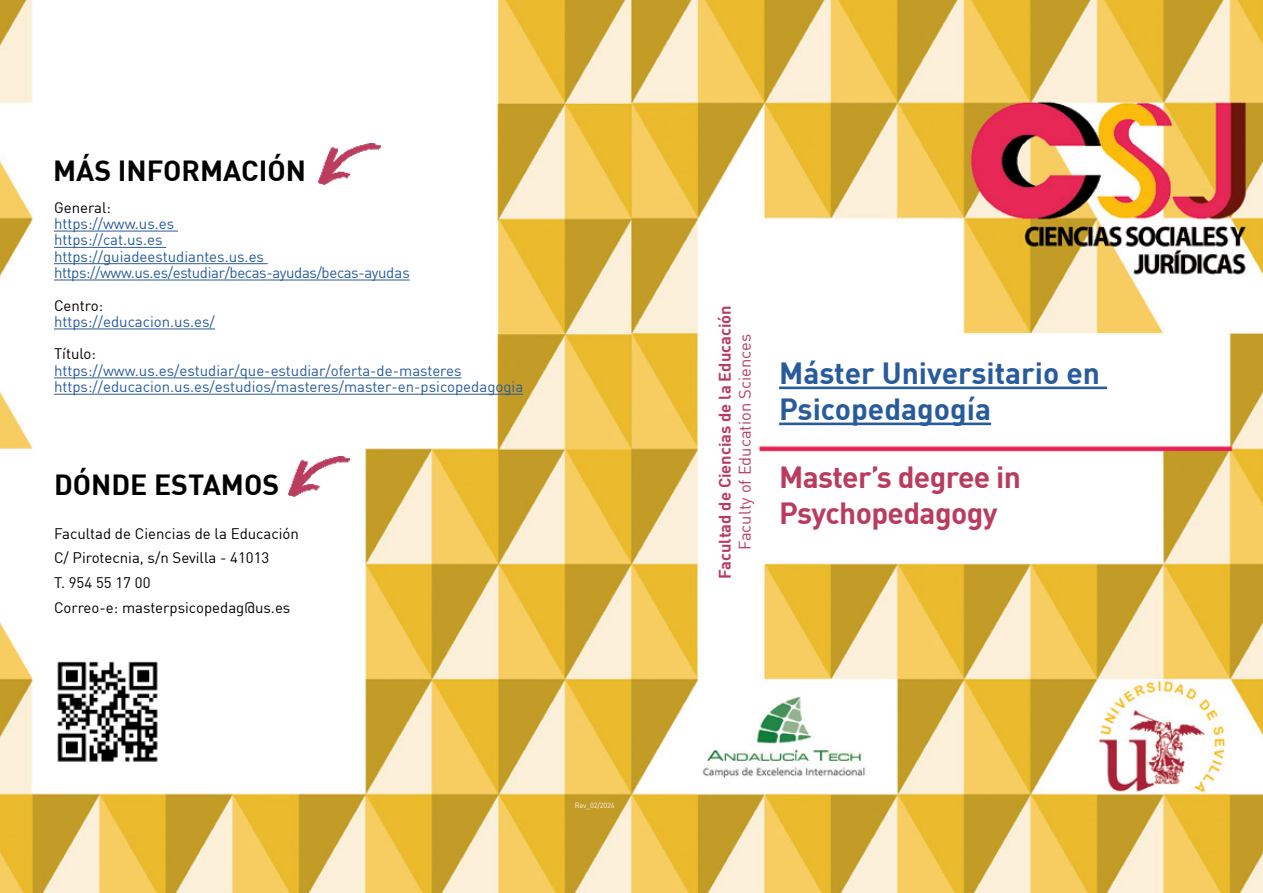
<style>
.page{position:relative;width:1263px;height:893px;background:#fff}
.page>*{position:absolute;margin:0;border:0;box-sizing:border-box;transform-origin:0 0}
.t1{font:700 30px/36px "DIN";color:#275b9b}
.t2{font:700 30px/36px "DIN";letter-spacing:-.02em;color:#b93c5f}
.t3{font:700 28.5px "DIN";color:#000}
.t4{font:700 16.5px "DIN";color:#b93c5f}
.t5{font:16.5px "DIN";color:#b93c5f}
.t6{font:15px/16.4px "DIN";color:#275b9b}
.t7{font:15px/24.8px "DIN";color:#000}
.t8{font:7.5px "DIN";letter-spacing:-.02em;color:#ffedf0}
</style>
<div class="page">
<img style="left:0;top:0;width:1263px;height:893px">
<img style="left:319px;top:144px;width:61px;height:40px">
<img style="left:288px;top:456px;width:61px;height:41px">
<hr style="left:779px;top:387px;width:328px;height:2px;background:#275b9b">
<hr style="left:779px;top:423px;width:212px;height:2px;background:#275b9b">
<img style="left:54px;top:658px;width:107px;height:107px">
<hr style="left:54px;top:231px;width:124px;height:1px;background:#275b9b">
<hr style="left:54px;top:247px;width:112px;height:1px;background:#275b9b">
<hr style="left:54px;top:263px;width:214px;height:1px;background:#275b9b">
<hr style="left:54px;top:280px;width:356px;height:1px;background:#275b9b">
<hr style="left:54px;top:329px;width:161px;height:1px;background:#275b9b">
<hr style="left:54px;top:377px;width:407px;height:1px;background:#275b9b">
<hr style="left:54px;top:394px;width:469px;height:1px;background:#275b9b">
<h2 class="t3" style="left:53px;top:152px;width:254px">MÁS INFORMACIÓN</h2>
<p class="t7" style="left:54px;top:195px;width:59px">General:</p>
<p class="t6" style="left:54px;top:215px;width:357px">https://www.us.es<br>https://cat.us.es<br>https://guiadeestudiantes.us.es https://www.us.es/estudiar/becas-ayudas/becas-ayudas</p>
<p class="t7" style="left:54px;top:292px;width:51px">Centro:</p>
<p class="t6" style="left:54px;top:313px;width:162px">https://educacion.us.es/</p>
<p class="t7" style="left:54px;top:341px;width:43px">Título:</p>
<p class="t6" style="left:54px;top:362px;width:471px">https://www.us.es/estudiar/que-estudiar/oferta-de-masteres https://educacion.us.es/estudios/masteres/master-en-psicopedagogia</p>
<h2 class="t3" style="left:54px;top:466px;width:227px">DÓNDE ESTAMOS</h2>
<p class="t7" style="left:54px;top:520px;width:246px">Facultad de Ciencias de la Educación<br>C/ Pirotecnia, s/n Sevilla - 41013<br>T. 954 55 17 00<br>Correo-e: masterpsicopedag@us.es</p>
<p class="t8" style="left:575px;top:800px;width:42px">Rev_02/2024</p>
<p class="t4" style="left:714px;top:579px;width:275px;rotate:-90deg">Facultad de Ciencias de la Educación</p>
<p class="t5" style="left:734px;top:550px;width:218px;rotate:-90deg">Faculty of Education Sciences</p>
<h1 class="t1" style="left:779px;top:354px;width:322px">Máster Universitario en<br>Psicopedagogía</h1>
<h1 class="t2" style="left:779px;top:458px;width:243px">Master’s degree in<br>Psychopedagogy</h1>
</div>
